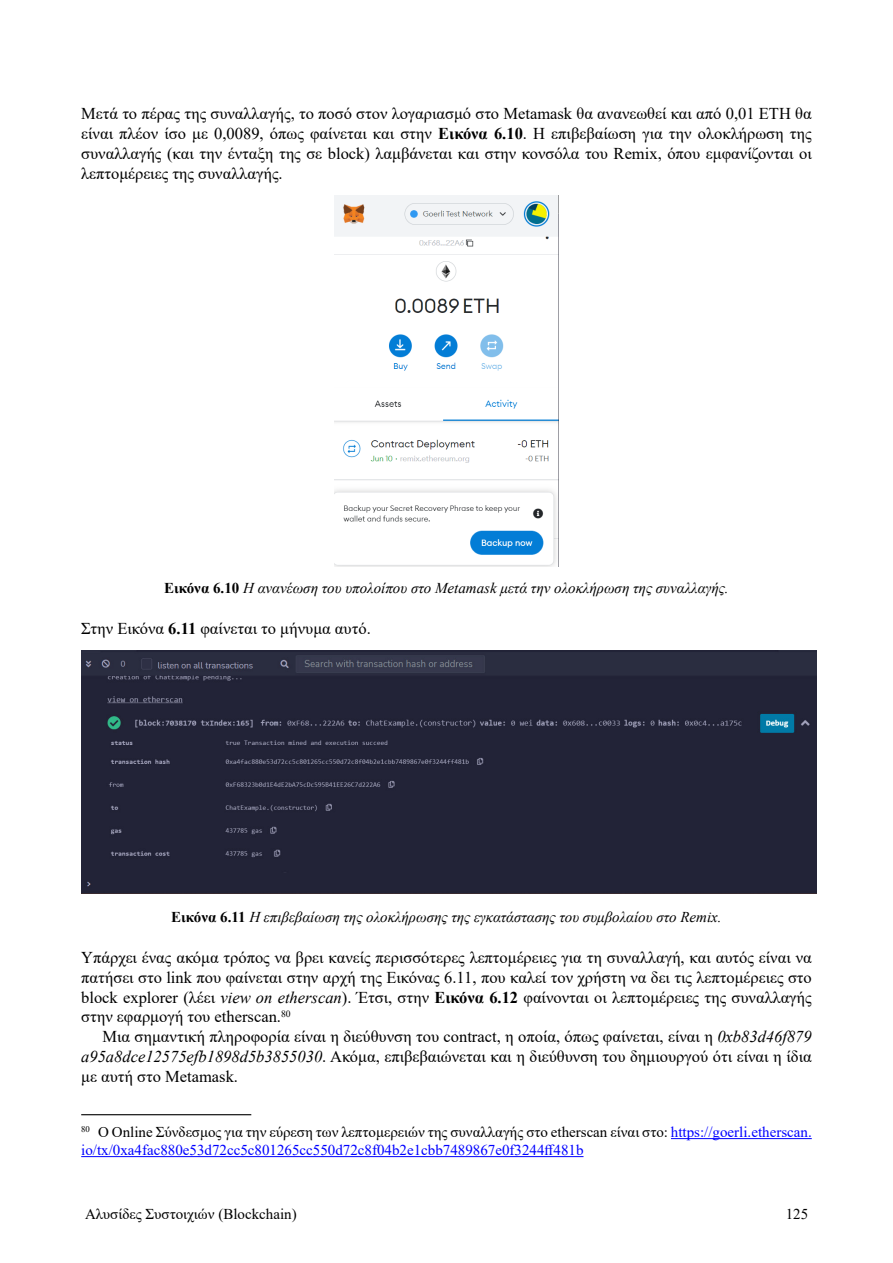
<style>
.page{position:relative;width:893px;height:1263px;background:#fff}
.page>*{position:absolute;margin:0;border:0;box-sizing:border-box;transform-origin:0 0}
.t1{font:16.5px/19.8px "Times New Roman";color:#000;text-align:justify}
.t2{font:15px/18px "Times New Roman";color:#00f}
.t3{font:italic 15px "Times New Roman";color:#000}
.t4{font:15px "Times New Roman";color:#000}
.s1{font-weight:700}
.s2{font-weight:700;font-style:normal}
.s3{font-style:italic}
.s4{color:#000}
</style>
<div class="page">
<hr style="left:81px;top:1114px;width:170px;height:1px;background:#000">
<hr style="left:671px;top:1138px;width:141px;height:1px;background:#00f">
<hr style="left:81px;top:1156px;width:502px;height:1px;background:#00f">
<img style="left:335px;top:196px;width:223px;height:370px">
<img style="left:81px;top:651px;width:735px;height:242px">
<p class="t1" style="left:81px;top:103px;width:732px">Μετά το πέρας της συναλλαγής, το ποσό στον λογαριασμό στο Metamask θα ανανεωθεί και από 0,01 ETH θα είναι πλέον ίσο με 0,0089, όπως φαίνεται και στην <span class="s1">Εικόνα 6.10</span>. Η επιβεβαίωση για την ολοκλήρωση της συναλλαγής (και την ένταξη της σε block) λαμβάνεται και στην κονσόλα του Remix, όπου εμφανίζονται οι λεπτομέρειες της συναλλαγής.</p>
<p class="t3" style="left:164px;top:577px;width:566px"><span class="s2">Εικόνα 6.10</span> Η ανανέωση του υπολοίπου στο Metamask μετά την ολοκλήρωση της συναλλαγής.</p>
<p class="t1" style="left:81px;top:618px;width:291px">Στην Εικόνα <span class="s1">6.11</span> φαίνεται το μήνυμα αυτό.</p>
<p class="t3" style="left:171px;top:907px;width:552px"><span class="s2">Εικόνα 6.11</span> Η επιβεβαίωση της ολοκλήρωσης της εγκατάστασης του συμβολαίου στο Remix.</p>
<p class="t1" style="left:81px;top:947px;width:732px">Υπάρχει ένας ακόμα τρόπος να βρει κανείς περισσότερες λεπτομέρειες για τη συναλλαγή, και αυτός είναι να πατήσει στο link που φαίνεται στην αρχή της Εικόνας 6.11, που καλεί τον χρήστη να δει τις λεπτομέρειες στο block explorer (λέει <span class="s3">view on etherscan</span>). Έτσι, στην <span class="s1">Εικόνα 6.12</span> φαίνονται οι λεπτομέρειες της συναλλαγής στην εφαρμογή του etherscan.<sup>80</sup></p>
<p class="t1" style="left:81px;top:1026px;width:732px;text-indent:21px">Μια σημαντική πληροφορία είναι η διεύθυνση του contract, η οποία, όπως φαίνεται, είναι η <span class="s3">0xb83d46f879 a95a8dce12575efb1898d5b3855030</span>. Ακόμα, επιβεβαιώνεται και η διεύθυνση του δημιουργού ότι είναι η ίδια με αυτή στο Metamask.</p>
<p class="t2" style="left:81px;top:1122px;width:732px"><sup>80</sup> <span class="s4">Ο Online Σύνδεσμος για την εύρεση των λεπτομερειών της συναλλαγής στο etherscan είναι στο:</span> https://goerli.etherscan. io/tx/0xa4fac880e53d72cc5c801265cc550d72c8f04b2e1cbb7489867e0f3244ff481b</p>
<p class="t4" style="left:85px;top:1203px;width:213px">Αλυσίδες Συστοιχιών (Blockchain)</p>
<p class="t4" style="left:786px;top:1203px;width:24px">125</p>
</div>
